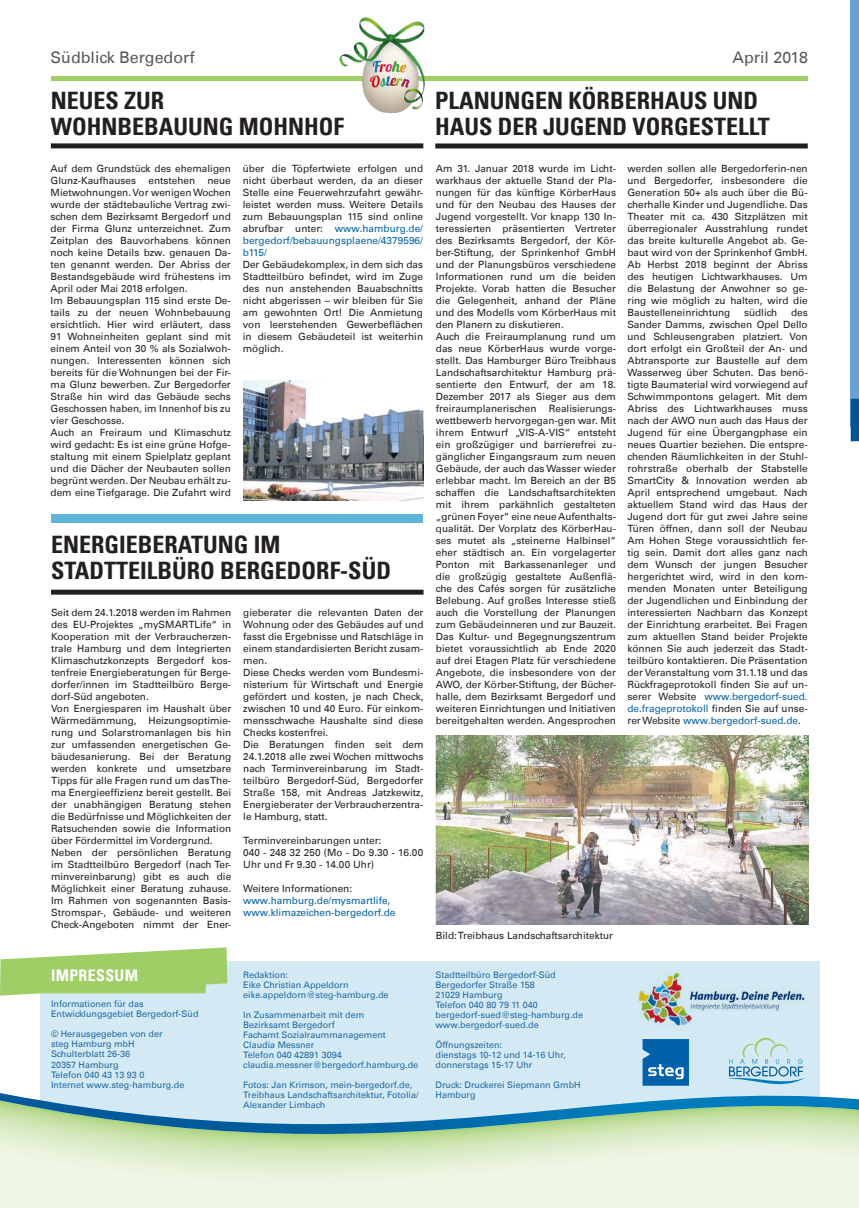
<style>
.page{position:relative;width:859px;height:1208px;background:#fff}
.page>*{position:absolute;margin:0;border:0;box-sizing:border-box;transform-origin:0 0}
.t1{font:700 condensed 24px/26px "Univers LT";color:#231f20}
.t2{font:16px "Univers LT";color:#57585a}
.t3{font:700 condensed 16px "Univers LT";letter-spacing:.02em;color:#fff}
.t4{font:10px/12px "Univers LT";color:#231f20}
.t5{font:10px/12px "Univers LT";color:#0161aa}
.t6{font:9px/10px "Univers LT";color:#216aa5}
.s1{color:#0161aa}
.s2{color:#005595}
</style>
<div class="page">
<div style="left:40px;top:961px;width:779px;height:220px;background:#d3e9f3"></div>
<svg style="left:0;top:1149px;width:859px;height:59px;background:#ebf4df"></svg>
<svg style="left:0;top:1090px;width:859px;height:59px"></svg>
<img style="left:638px;top:972px;width:167px;height:54px">
<svg style="left:643px;top:1039px;width:46px;height:46px;background:#1d72b3"></svg>
<svg style="left:0;top:947px;width:227px;height:48px"></svg>
<svg style="left:727px;top:1037px;width:78px;height:48px"></svg>
<div style="left:51px;top:76px;width:757px;height:5px;background:#9fce66"></div>
<div style="left:851px;top:0;width:8px;height:426px;background:#68a2d4"></div>
<div style="left:851px;top:399px;width:8px;height:42px;background:#005595"></div>
<div style="left:51px;top:514px;width:372px;height:8px;background:#5eb5d7"></div>
<div style="left:51px;top:589px;width:372px;height:5px;background:#231f20"></div>
<div style="left:435px;top:143px;width:373px;height:5px;background:#231f20"></div>
<div style="left:51px;top:143px;width:372px;height:5px;background:#231f20"></div>
<img style="left:243px;top:381px;width:180px;height:120px">
<img style="left:436px;top:736px;width:372px;height:188px">
<img style="left:339px;top:17px;width:86px;height:97px">
<h2 class="t2" style="left:51px;top:48px;width:146px">Südblick Bergedorf</h2>
<h2 class="t2" style="left:733px;top:47px;width:77px">April 2018</h2>
<h1 class="t1" style="left:51px;top:87px;width:295px">NEUES ZUR<br>WOHNBEBAUUNG MOHNHOF</h1>
<p class="t4" style="left:51px;top:162px;width:182px">Auf dem Grundstück des ehemaligen Glunz-Kaufhauses entstehen neue Mietwohnungen. Vor wenigen Wochen wurde der städtebauliche Vertrag zwi&shy;schen dem Bezirksamt Bergedorf und der Firma Glunz unterzeichnet. Zum Zeitplan des Bauvorhabens können noch keine Details bzw. genauen Da&shy;ten genannt werden. Der Abriss der Bestandsgebäude wird frühestens im April oder Mai 2018 erfolgen.<br>Im Bebauungsplan 115 sind erste De&shy;tails zu der neuen Wohnbebauung ersichtlich. Hier wird erläutert, dass 91 Wohneinheiten geplant sind mit einem Anteil von 30 % als Sozialwoh&shy;nungen. Interessenten können sich bereits für die Wohnungen bei der Fir&shy;ma Glunz bewerben. Zur Bergedorfer Straße hin wird das Gebäude sechs Geschossen haben, im Innenhof bis zu vier Geschosse.<br>Auch an Freiraum und Klimaschutz wird gedacht: Es ist eine grüne Hofge&shy;staltung mit einem Spielplatz geplant und die Dächer der Neubauten sollen begrünt werden. Der Neubau erhält zu&shy;dem eine Tiefgarage. Die Zufahrt wird</p>
<p class="t4" style="left:243px;top:162px;width:182px;text-align:justify">über die Töpfertwiete erfolgen und nicht überbaut werden, da an dieser Stelle eine Feuerwehrzufahrt gewähr&shy;leistet werden muss. Weitere Details zum Bebauungsplan 115 sind online abrufbar unter: <span class="s1">www.hamburg.de/ bergedorf/bebauungsplaene/4379596/ b115/</span></p>
<p class="t4" style="left:243px;top:258px;width:182px;text-align:justify">Der Gebäudekomplex, in dem sich das Stadtteilbüro befindet, wird im Zuge des nun anstehenden Bauabschnitts nicht abgerissen – wir bleiben für Sie am gewohnten Ort! Die Anmietung von leerstehenden Gewerbeflächen in diesem Gebäudeteil ist weiterhin möglich.</p>
<h1 class="t1" style="left:51px;top:531px;width:341px">ENERGIEBERATUNG IM<br>STADTTEILBÜRO BERGEDORF-SÜD</h1>
<p class="t4" style="left:51px;top:606px;width:182px">Seit dem 24.1.2018 werden im Rahmen des EU-Projektes „mySMARTLife“ in Kooperation mit der Verbraucherzen&shy;trale Hamburg und dem Integrierten Klimaschutzkonzepts Bergedorf kos&shy;tenfreie Energieberatungen für Berge&shy;dorfer/innen im Stadtteilbüro Berge&shy;dorf-Süd angeboten.<br>Von Energiesparen im Haushalt über Wärmedämmung, Heizungsoptimie&shy;rung und Solarstromanlagen bis hin zur umfassenden energetischen Ge&shy;bäudesanierung. Bei der Beratung werden konkrete und umsetzbare Tipps für alle Fragen rund um das The&shy;ma Energieeffizienz bereit gestellt. Bei der unabhängigen Beratung stehen die Bedürfnisse und Möglichkeiten der Ratsuchenden sowie die Information über Fördermittel im Vordergrund.<br>Neben der persönlichen Beratung im Stadtteilbüro Bergedorf (nach Ter&shy;minvereinbarung) gibt es auch die Möglichkeit einer Beratung zuhause.<br>Im Rahmen von sogenannten Basis-Stromspar-, Gebäude- und weiteren Check-Angeboten nimmt der Ener-</p>
<p class="t4" style="left:243px;top:606px;width:182px">gieberater die relevanten Daten der<br>Wohnung oder des Gebäudes auf und fasst die Ergebnisse und Ratschläge in einem standardisierten Bericht zusam&shy;men.<br>Diese Checks werden vom Bundesmi&shy;nisterium für Wirtschaft und Energie gefördert und kosten, je nach Check, zwischen 10 und 40 Euro. Für einkom&shy;mensschwache Haushalte sind diese<br>Checks kostenfrei.<br>Die Beratungen finden seit dem<br>24.1.2018 alle zwei Wochen mittwochs nach Terminvereinbarung im Stadt&shy;teilbüro Bergedorf-Süd, Bergedorfer<br>Straße 158, mit Andreas Jatzkewitz,<br>Energieberater der Verbraucherzentra&shy;le Hamburg, statt.</p>
<p class="t4" style="left:243px;top:834px;width:182px">Terminvereinbarungen unter:<br>040 - 248 32 250 (Mo - Do 9.30 - 16.00<br>Uhr und Fr 9.30 - 14.00 Uhr)</p>
<p class="t4" style="left:243px;top:882px;width:110px">Weitere Informationen:</p>
<p class="t5" style="left:243px;top:894px;width:154px">www.hamburg.de/mysmartlife, www.klimazeichen-bergedorf.de</p>
<h2 class="t3" style="left:51px;top:965px;width:89px">IMPRESSUM</h2>
<p class="t6" style="left:51px;top:999px;width:149px">Informationen für das<br>Entwicklungsgebiet Bergedorf-Süd</p>
<p class="t6" style="left:51px;top:1029px;width:135px"><span class="s2">©</span> Herausgegeben von der<br>steg Hamburg mbH<br>Schulterblatt 26-36<br>20357 Hamburg<br>Telefon 040 43 13 93 0<br>Internet www.steg-hamburg.de</p>
<p class="t6" style="left:243px;top:969px;width:147px">Redaktion:<br>Eike Christian Appeldorn eike.appeldorn@steg-hamburg.de</p>
<p class="t6" style="left:243px;top:1009px;width:176px">In Zusammenarbeit mit dem<br>Bezirksamt Bergedorf<br>Fachamt Sozialraummanagement<br>Claudia Messner<br>Telefon 040 42891 3094 claudia.messner@bergedorf.hamburg.de</p>
<p class="t6" style="left:243px;top:1079px;width:177px">Fotos: Jan Krimson, mein-bergedorf.de,<br>Treibhaus Landschaftsarchitektur, Fotolia/<br>Alexander Limbach</p>
<h1 class="t1" style="left:435px;top:87px;width:336px">PLANUNGEN KÖRBERHAUS UND<br>HAUS DER JUGEND VORGESTELLT</h1>
<p class="t4" style="left:436px;top:162px;width:182px">Am 31. Januar 2018 wurde im Licht&shy;warkhaus der aktuelle Stand der Pla&shy;nungen für das künftige KörberHaus und für den Neubau des Hauses der Jugend vorgestellt. Vor knapp 130 In&shy;teressierten präsentierten Vertreter des Bezirksamts Bergedorf, der Kör&shy;ber-Stiftung, der Sprinkenhof GmbH und der Planungsbüros verschiedene Informationen rund um die beiden Projekte. Vorab hatten die Besucher die Gelegenheit, anhand der Pläne und des Modells vom KörberHaus mit den Planern zu diskutieren.<br>Auch die Freiraumplanung rund um das neue KörberHaus wurde vorge&shy;stellt. Das Hamburger Büro Treibhaus Landschaftsarchitektur Hamburg prä&shy;sentierte den Entwurf, der am 18.<br>Dezember 2017 als Sieger aus dem freiraumplanerischen Realisierungs&shy;wettbewerb hervorgegan-gen war. Mit ihrem Entwurf „VIS-A-VIS“ entsteht ein großzügiger und barrierefrei zu&shy;gänglicher Eingangsraum zum neuen Gebäude, der auch das Wasser wieder erlebbar macht. Im Bereich an der B5 schaffen die Landschaftsarchitekten mit ihrem parkähnlich gestalteten „grünen Foyer“ eine neue Aufenthalts&shy;qualität. Der Vorplatz des KörberHau&shy;ses mutet als „steinerne Halbinsel“ eher städtisch an. Ein vorgelagerter Ponton mit Barkassenanleger und die großzügig gestaltete Außenflä&shy;che des Cafés sorgen für zusätzliche Belebung. Auf großes Interesse stieß auch die Vorstellung der Planungen zum Gebäudeinneren und zur Bauzeit.<br>Das Kultur- und Begegnungszentrum bietet voraussichtlich ab Ende 2020 auf drei Etagen Platz für verschiedene Angebote, die insbesondere von der AWO, der Körber-Stiftung, der Bücher&shy;halle, dem Bezirksamt Bergedorf und weiteren Einrichtungen und Initiativen bereitgehalten werden. Angesprochen</p>
<p class="t4" style="left:627px;top:162px;width:182px;text-align:justify">werden sollen alle Bergedorferin-nen und Bergedorfer, insbesondere die Generation 50+ als auch über die Bü&shy;cherhalle Kinder und Jugendliche. Das Theater mit ca. 430 Sitzplätzen mit überregionaler Ausstrahlung rundet das breite kulturelle Angebot ab. Ge&shy;baut wird von der Sprinkenhof GmbH.<br>Ab Herbst 2018 beginnt der Abriss des heutigen Lichtwarkhauses. Um die Belastung der Anwohner so ge&shy;ring wie möglich zu halten, wird die Baustelleneinrichtung</p>
<p class="t4" style="left:627px;top:306px;width:182px;text-align:justify;text-indent:164px">des Sander Damms, zwischen Opel Dello und Schleusengraben platziert. Von dort erfolgt ein Großteil der An- und Abtransporte zur Baustelle auf dem Wasserweg über Schuten. Das benö&shy;tigte Baumaterial wird vorwiegend auf Schwimmpontons gelagert. Mit dem Abriss des Lichtwarkhauses muss nach der AWO nun auch das Haus der Jugend für eine Übergangphase ein neues Quartier beziehen. Die entspre&shy;chenden Räumlichkeiten in der Stuhl&shy;rohrstraße oberhalb der Stabstelle SmartCity &amp; Innovation werden ab April entsprechend umgebaut. Nach aktuellem Stand wird das Haus der Jugend dort für gut zwei Jahre seine Türen öffnen, dann soll der Neubau Am Hohen Stege voraussichtlich fer&shy;tig sein. Damit dort alles ganz nach dem Wunsch der jungen Besucher hergerichtet wird, wird in den kom&shy;menden Monaten unter Beteiligung der Jugendlichen und Einbindung der interessierten Nachbarn das Konzept der Einrichtung erarbeitet. Bei Fragen zum aktuellen Stand beider Projekte können Sie auch jederzeit das Stadt&shy;teilbüro kontaktieren. Die Präsentation der Veranstaltung vom 31.1.18 und das Rückfrageprotokoll finden Sie auf un&shy;serer Website <span class="s1">www.bergedorf-sued. de.frageprotokoll</span> finden Sie auf unse&shy;rer Website <span class="s1">www.bergedorf-sued.de</span>.</p>
<p class="t4" style="left:744px;top:306px;width:35px">südlich</p>
<p class="t4" style="left:436px;top:929px;width:179px">Bild: Treibhaus Landschaftsarchitektur</p>
<p class="t6" style="left:435px;top:969px;width:149px">Stadtteilbüro Bergedorf-Süd<br>Bergedorfer Straße 158<br>21029 Hamburg<br>Telefon 040 80 79 11 040 bergedorf-sued@steg-hamburg.de www.bergedorf-sued.de</p>
<p class="t6" style="left:435px;top:1039px;width:132px">Öffnungszeiten:<br>dienstags 10-12 und 14-16 Uhr, donnerstags 15-17 Uhr</p>
<p class="t6" style="left:435px;top:1079px;width:147px">Druck: Druckerei Siepmann GmbH<br>Hamburg</p>
</div>
